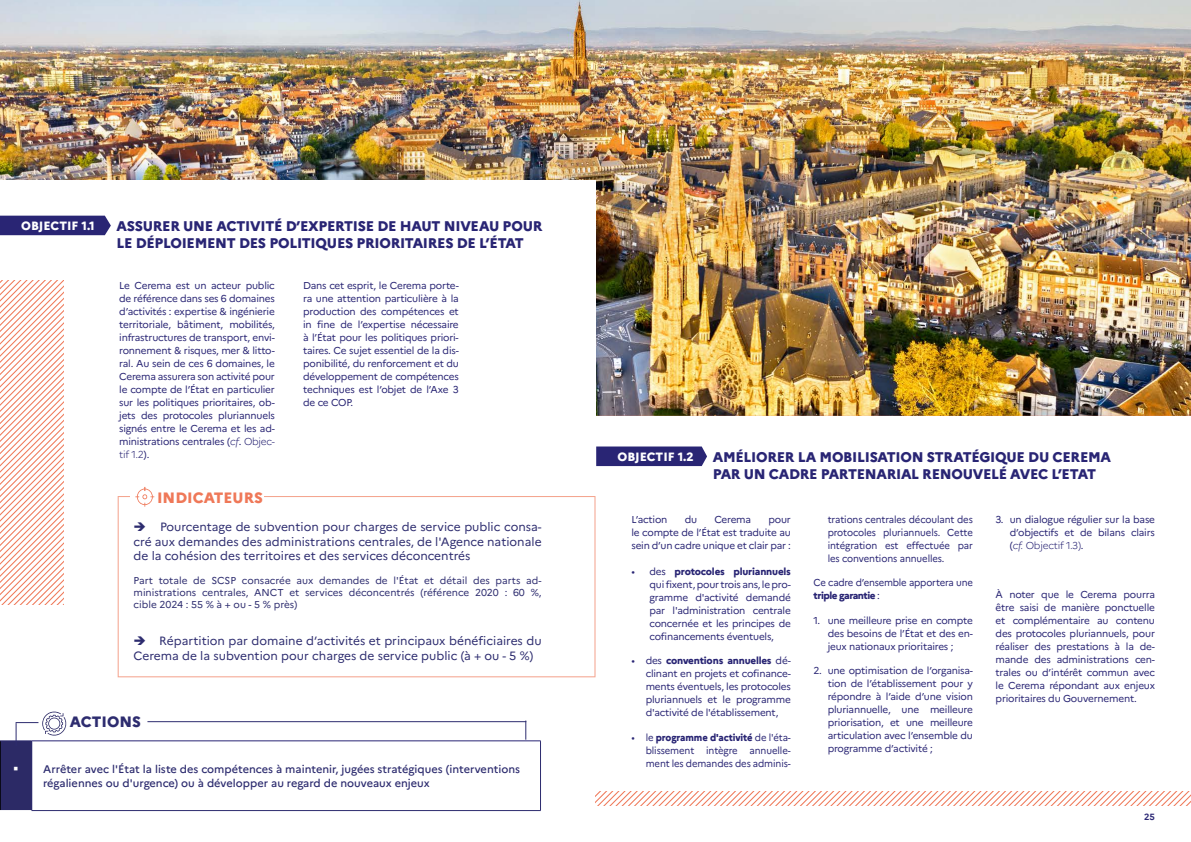
<style>
.page{position:relative;width:1191px;height:842px;background:#fff}
.page>*{position:absolute;margin:0;border:0;box-sizing:border-box;transform-origin:0 0}
.t1{font:800 15px "Marianne";color:#ef7858}
.t2{font:800 15px "Marianne";color:#2d2c6f}
.t3{font:800 14px/16.8px "Marianne";letter-spacing:-.02em;color:#292574}
.t4{font:12px/14.4px "Marianne";color:#2d2c6f;text-align:justify}
.t5{font:800 12px "Marianne";color:#fff}
.t6{font:500 11px/14px "Marianne";color:#2d2c6f}
.t7{font:10px/13px "Marianne";letter-spacing:-.02em;color:#292574;text-align:justify}
.t8{font:10px/13px "Marianne";letter-spacing:-.02em;color:#292574;text-align:justify;scale:.95 1}
.t9{font:10px/12px "Marianne";color:#2d2c6f;text-align:justify}
.t10{font:700 9px "Marianne";color:#292574}
.s1{font-weight:300;font-style:italic}
.s2{font-weight:300}
.s3{color:#fff}
.s4{font-weight:800}
</style>
<div class="page">
<img style="left:0;top:0;width:1191px;height:416px">
<div style="left:0;top:180px;width:595px;height:245px;background:#fff"></div>
<svg style="left:595px;top:791px;width:596px;height:14px"></svg>
<svg style="left:596px;top:446px;width:111px;height:20px;background:#332f7a"></svg>
<div style="left:0;top:216px;width:111px;height:19px;background:#292574"></div>
<div style="left:0;top:741px;width:32px;height:69px;background:#2c2a66"></div>
<hr style="left:0;top:740px;width:32px;height:1px;background:#2d2c6f">
<hr style="left:32px;top:741px;width:509px;height:1px;background:#292574">
<hr style="left:540px;top:741px;width:1px;height:69px;background:#2d2c6f">
<hr style="left:31px;top:810px;width:510px;height:1px;background:#2d2c6f">
<hr style="left:0;top:741px;width:1px;height:69px;background:#000">
<hr style="left:31px;top:741px;width:1px;height:69px;background:#2d2c6f">
<svg style="left:118px;top:496px;width:477px;height:181px"></svg>
<div style="left:130px;top:488px;width:134px;height:20px;background:#fff"></div>
<svg style="left:135px;top:487px;width:19px;height:20px"></svg>
<svg style="left:16px;top:711px;width:51px;height:35px"></svg>
<hr style="left:147px;top:721px;width:379px;height:1px;background:#2d2c6f">
<svg style="left:525px;top:720px;width:1px;height:20px"></svg>
<svg style="left:0;top:281px;width:63px;height:324px"></svg>
<p class="t5" style="left:21px;top:218px;width:75px">OBJECTIF 1.1</p>
<h2 class="t3" style="left:117px;top:218px;width:427px">ASSURER UNE ACTIVITÉ D’EXPERTISE DE HAUT NIVEAU POUR<br>LE DÉPLOIEMENT DES POLITIQUES PRIORITAIRES DE L’ÉTAT</h2>
<p class="t7" style="left:119px;top:279px;width:157px">Le Cerema est un acteur public de référence dans ses 6 domaines d’activités : expertise &amp; ingénierie territoriale, bâtiment, mobilités, infrastructures de transport, envi&shy;ronnement &amp; risques, mer &amp; litto&shy;ral. Au sein de ces 6 domaines, le Cerema assurera son activité pour le compte de l’État en particulier sur les politiques prioritaires, ob&shy;jets des protocoles pluriannuels signés entre le Cerema et les ad&shy;ministrations centrales (<span class="s1">cf</span>. <span class="s2">Objec&shy;tif 1.2</span>).</p>
<p class="t7" style="left:303px;top:279px;width:157px">Dans cet esprit, le Cerema porte&shy;ra une attention particulière à la production des compétences et in fine de l’expertise nécessaire à l’État pour les politiques priori&shy;taires. Ce sujet essentiel de la dis&shy;ponibilité, du renforcement et du développement de compétences techniques est l’objet de l’Axe 3 de ce COP.</p>
<h1 class="t1" style="left:157px;top:488px;width:107px">INDICATEURS</h1>
<p class="t4" style="left:133px;top:520px;width:409px">➔ Pourcentage de subvention pour charges de service public consa&shy;cré aux demandes des administrations centrales, de l'Agence nationale de la cohésion des territoires et des services déconcentrés</p>
<p class="t9" style="left:133px;top:574px;width:409px">Part totale de SCSP consacrée aux demandes de l'État et détail des parts ad&shy;ministrations centrales, ANCT et services déconcentrés (référence 2020 : 60 %, cible 2024 : 55 % à + ou - 5 % près)</p>
<p class="t4" style="left:133px;top:634px;width:409px">➔ Répartition par domaine d’activités et principaux bénéficiaires du<br>Cerema de la subvention pour charges de service public (à + ou - 5 %)</p>
<h1 class="t2" style="left:70px;top:712px;width:73px">ACTIONS</h1>
<p class="t6" style="left:43px;top:762px;width:478px;text-indent:-30px"><span class="s3">▪</span> Arrêter avec l'État la liste des compétences à maintenir, jugées stratégiques (interventions régaliennes ou d'urgence) ou à développer au regard de nouveaux enjeux</p>
<p class="t5" style="left:617px;top:449px;width:78px">OBJECTIF 1.2</p>
<h2 class="t3" style="left:713px;top:449px;width:400px">AMÉLIORER LA MOBILISATION STRATÉGIQUE DU CEREMA<br>PAR UN CADRE PARTENARIAL RENOUVELÉ AVEC L’ETAT</h2>
<p class="t7" style="left:631px;top:513px;width:37px">L’action</p>
<p class="t7" style="left:684px;top:513px;width:14px">du</p>
<p class="t7" style="left:714px;top:513px;width:38px">Cerema</p>
<p class="t8" style="left:827px;top:513px;width:154px">trations centrales découlant des protocoles pluriannuels. Cette intégration est effectuée par les conventions annuelles.</p>
<p class="t8" style="left:813px;top:576px;width:169px">Ce cadre d’ensemble apportera une <span class="s4">triple garantie</span> :</p>
<p class="t7" style="left:827px;top:614px;width:147px;text-indent:-14px">1. une meilleure prise en compte des besoins de l’État et des en&shy;jeux nationaux prioritaires ;</p>
<p class="t7" style="left:827px;top:664px;width:147px;text-indent:-14px">2. une optimisation de l’organisa&shy;tion de l’établissement pour y répondre à l’aide d’une vision pluriannuelle, une meilleure priorisation, et une meilleure articulation avec l’ensemble du programme d’activité ;</p>
<p class="t7" style="left:1009px;top:513px;width:147px;text-indent:-14px">3. un dialogue régulier sur la base d’objectifs et de bilans clairs (<span class="s1">cf.</span> <span class="s2">Objectif 1.3)</span>.</p>
<p class="t7" style="left:995px;top:588px;width:161px">À noter que le Cerema pourra être saisi de manière ponctuelle et complémentaire au contenu des protocoles pluriannuels, pour réaliser des prestations à la de&shy;mande des administrations cen&shy;trales ou d’intérêt commun avec le Cerema répondant aux enjeux prioritaires du Gouvernement.</p>
<p class="t7" style="left:631px;top:513px;width:161px;text-indent:137px">pour le compte de l’État est traduite au sein d’un cadre unique et clair par :</p>
<p class="t7" style="left:649px;top:565px;width:143px;text-indent:-18px">• des <span class="s4">protocoles pluriannuels </span>qui fixent, pour trois ans, le pro&shy;gramme d'activité demandé par l'administration centrale concernée et les principes de cofinancements éventuels,</p>
<p class="t7" style="left:645px;top:654px;width:147px;text-indent:-14px">• des <span class="s4">conventions annuelles</span> dé&shy;clinant en projets et cofinance&shy;ments éventuels, les protocoles pluriannuels et le programme d'activité de l'établissement,</p>
<p class="t8" style="left:645px;top:731px;width:154px;text-indent:-14px">• le <span class="s4">programme d'activité</span> de l'éta&shy;blissement intègre annuelle&shy;ment les demandes des adminis-</p>
<p class="t10" style="left:1144px;top:811px;width:12px">25</p>
</div>
